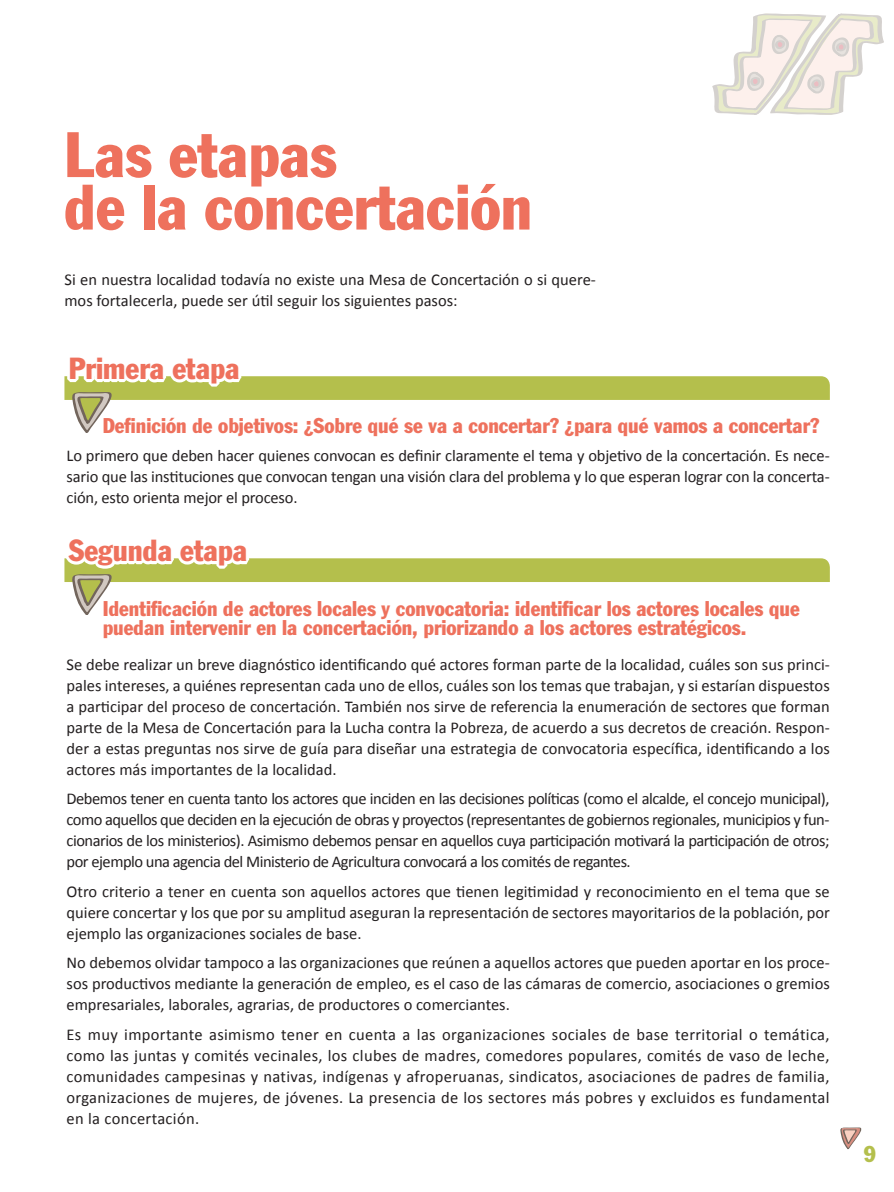
<style>
.page{position:relative;width:894px;height:1192px;background:#fff}
.page>*{position:absolute;margin:0;border:0;box-sizing:border-box;transform-origin:0 0}
.t1{font:condensed 63px/52.5px "Franklin Gothic";color:#ee715d}
.t2{font:condensed 30px "Franklin Gothic";color:#ee715d}
.t3{font:condensed 22.5px "Franklin Gothic";color:#b4bf4c}
.t4{font:condensed 21px/19.5px "Franklin Gothic";color:#ee715d}
.t5{font:16.5px/21px "Calibri";color:#231f20;text-align:justify}
</style>
<div class="page">
<svg style="left:712px;top:13px;width:172px;height:102px"></svg>
<svg style="left:840px;top:1127px;width:22px;height:22px"></svg>
<svg style="left:64px;top:376px;width:766px;height:239px"></svg>
<h1 class="t1" style="left:64px;top:128px;width:469px">Las etapas<br>de la concertación</h1>
<p class="t5" style="left:64px;top:268px;width:533px">Si en nuestra localidad todavía no existe una Mesa de Concertación o si quere&shy;mos fortalecerla, puede ser útil seguir los siguientes pasos:</p>
<h2 class="t2" style="left:69px;top:350px;width:172px">Primera etapa</h2>
<p class="t4" style="left:103px;top:416px;width:718px">Definición de objetivos: ¿Sobre qué se va a concertar? ¿para qué vamos a concertar?</p>
<p class="t5" style="left:67px;top:444px;width:765px">Lo primero que deben hacer quienes convocan es definir claramente el tema y objetivo de la concertación. Es nece&shy;sario que las instituciones que convocan tengan una visión clara del problema y lo que esperan lograr con la concerta&shy;ción, esto orienta mejor el proceso.</p>
<h2 class="t2" style="left:69px;top:532px;width:180px">Segunda etapa</h2>
<p class="t4" style="left:103px;top:598px;width:698px">Identificación de actores locales y convocatoria: identificar los actores locales que puedan intervenir en la concertación, priorizando a los actores estratégicos.</p>
<p class="t5" style="left:67px;top:653px;width:765px">Se debe realizar un breve diagnóstico identificando qué actores forman parte de la localidad, cuáles son sus princi&shy;pales intereses, a quiénes representan cada uno de ellos, cuáles son los temas que trabajan, y si estarían dispuestos a participar del proceso de concertación. También nos sirve de referencia la enumeración de sectores que forman parte de la Mesa de Concertación para la Lucha contra la Pobreza, de acuerdo a sus decretos de creación. Respon&shy;der a estas preguntas nos sirve de guía para diseñar una estrategia de convocatoria específica, identificando a los actores más importantes de la localidad.</p>
<p class="t5" style="left:67px;top:788px;width:764px">Debemos tener en cuenta tanto los actores que inciden en las decisiones políticas (como el alcalde, el concejo municipal), como aquellos que deciden en la ejecución de obras y proyectos (representantes de gobiernos regionales, municipios y fun&shy;cionarios de los ministerios). Asimismo debemos pensar en aquellos cuya participación motivará la participación de otros; por ejemplo una agencia del Ministerio de Agricultura convocará a los comités de regantes.</p>
<p class="t5" style="left:67px;top:880px;width:765px">Otro criterio a tener en cuenta son aquellos actores que tienen legitimidad y reconocimiento en el tema que se quiere concertar y los que por su amplitud aseguran la representación de sectores mayoritarios de la población, por ejemplo las organizaciones sociales de base.</p>
<p class="t5" style="left:67px;top:952px;width:765px">No debemos olvidar tampoco a las organizaciones que reúnen a aquellos actores que pueden aportar en los proce&shy;sos productivos mediante la generación de empleo, es el caso de las cámaras de comercio, asociaciones o gremios empresariales, laborales, agrarias, de productores o comerciantes.</p>
<p class="t5" style="left:67px;top:1023px;width:765px">Es muy importante asimismo tener en cuenta a las organizaciones sociales de base territorial o temática, como las juntas y comités vecinales, los clubes de madres, comedores populares, comités de vaso de leche, comunidades campesinas y nativas, indígenas y afroperuanas, sindicatos, asociaciones de padres de familia, organizaciones de mujeres, de jóvenes. La presencia de los sectores más pobres y excluidos es fundamental en la concertación.</p>
<h3 class="t3" style="left:864px;top:1141px;width:14px">9</h3>
</div>
